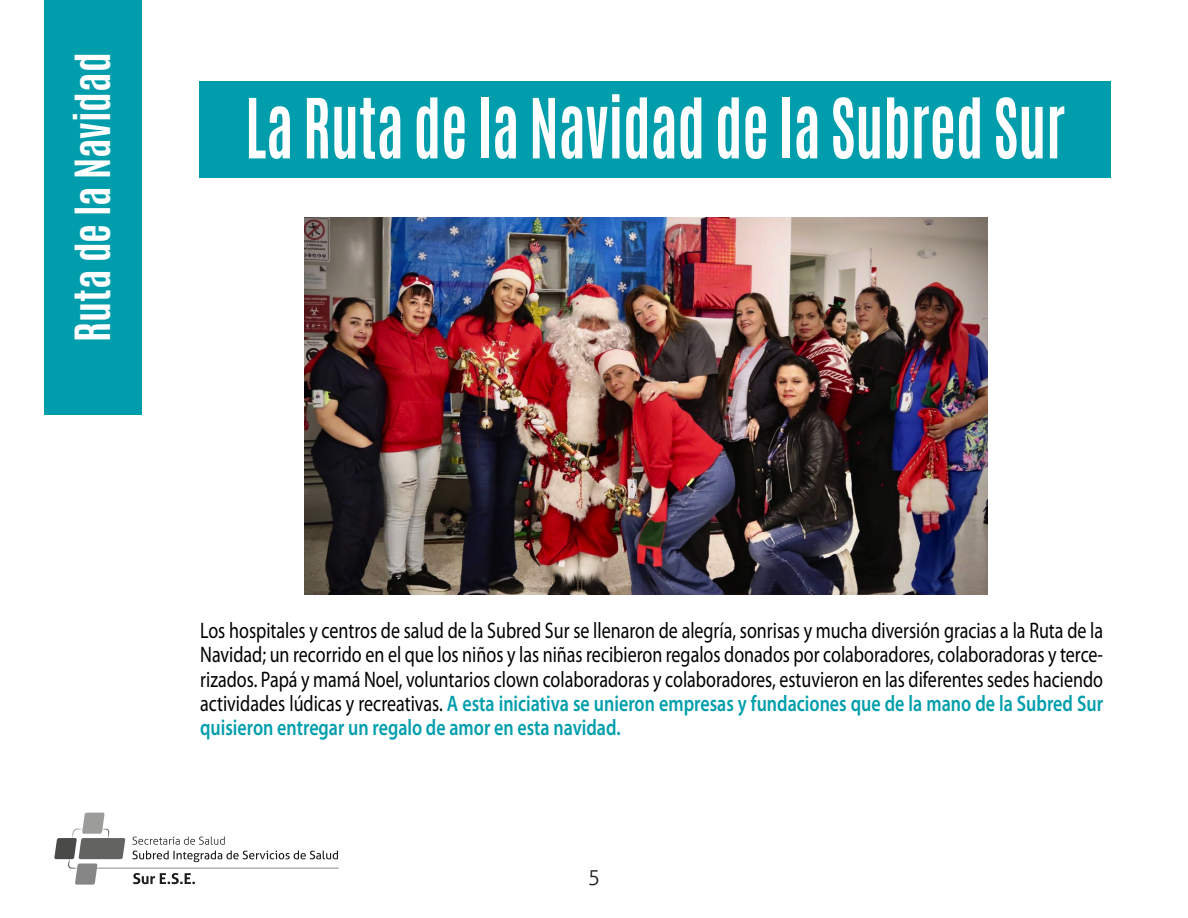
<style>
.page{position:relative;width:1188px;height:918px;background:#fff}
.page>*{position:absolute;margin:0;border:0;box-sizing:border-box;transform-origin:0 0}
.t1{font:700 70.35px "Antonio";color:#fff;scale:.8 1}
.t2{font:700 40.5px "Antonio";color:#fff}
.t3{font:22.5px/24px "Myriad Pro";color:#000;text-align:justify;scale:.8 1}
.t4{font:300 21px "Aller";color:#1c1c1b}
.s1{font-weight:600;color:#009eac}
</style>
<div class="page">
<div style="left:44px;top:0;width:98px;height:415px;background:#009eac"></div>
<svg style="left:132px;top:851px;width:206px;height:11px"></svg>
<svg style="left:132px;top:837px;width:93px;height:8px"></svg>
<svg style="left:133px;top:873px;width:62px;height:11px"></svg>
<hr style="left:96px;top:868px;width:243px;height:1px;background:#868686">
<svg style="left:54px;top:813px;width:71px;height:72px"></svg>
<img style="left:304px;top:218px;width:684px;height:377px">
<div style="left:199px;top:82px;width:912px;height:96px;background:#009eac"></div>
<h2 class="t2" style="left:62px;top:342px;width:291px;rotate:-90deg">Ruta de la Navidad</h2>
<h1 class="t1" style="left:245px;top:75px;width:1026px">La Ruta de la Navidad de la Subred Sur</h1>
<p class="t3" style="left:200px;top:619px;width:1130px">Los hospitales y centros de salud de la Subred Sur se llenaron de alegría, sonrisas y mucha diversión gracias a la Ruta de la Navidad; un recorrido en el que los niños y las niñas recibieron regalos donados por colaboradores, colaboradoras y terce&shy;rizados. Papá y mamá Noel, voluntarios clown colaboradoras y colaboradores, estuvieron en las diferentes sedes haciendo actividades lúdicas y recreativas. <span class="s1">A esta iniciativa se unieron empresas y fundaciones que de la mano de la Subred Sur quisieron entregar un regalo de amor en esta navidad.</span></p>
<p class="t4" style="left:588px;top:865px;width:14px">5</p>
</div>
